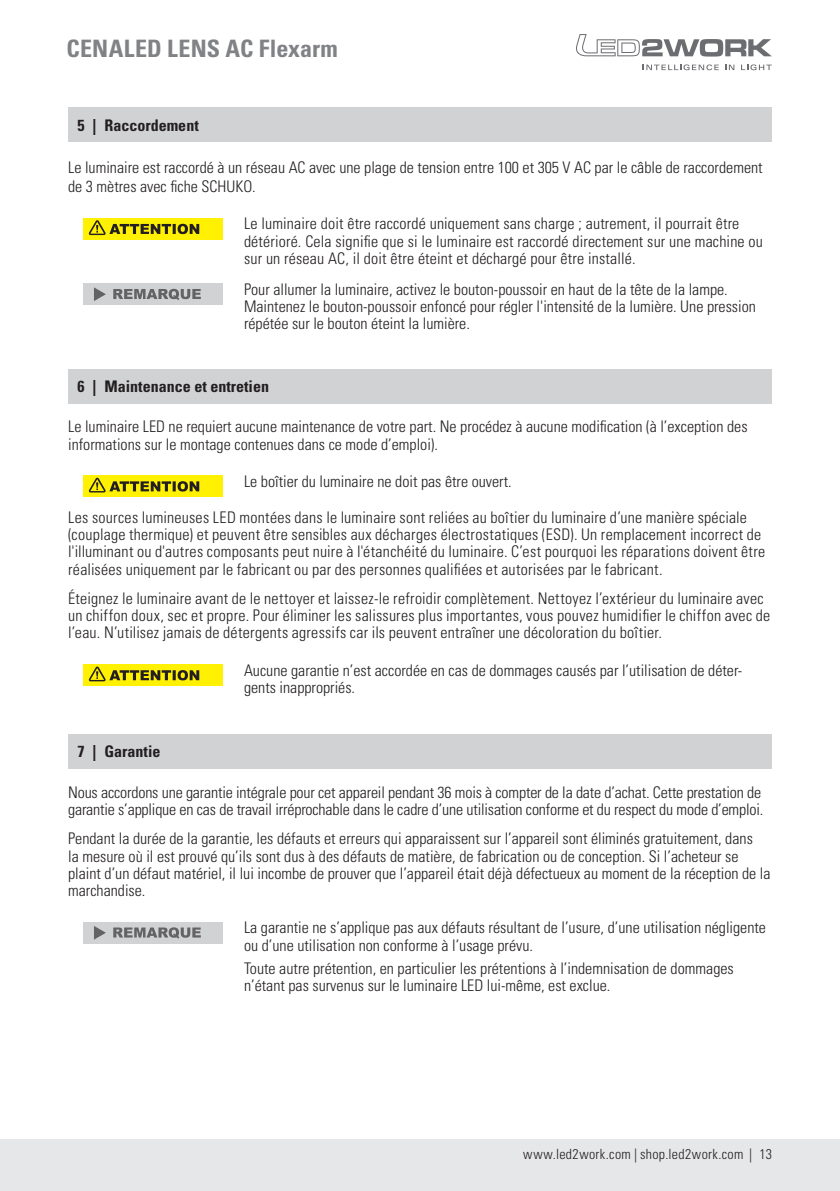
<style>
.page{position:relative;width:840px;height:1191px;background:#fff}
.page>*{position:absolute;margin:0;border:0;box-sizing:border-box;transform-origin:0 0}
.t1{font:700 condensed 24px "Univers LT Std";letter-spacing:.005em;color:#808285}
.t2{font:300 condensed 16px/17.2px "Univers LT Std";color:#231f20}
.t3{font:700 condensed 16px "Univers LT Std";color:#231f20}
.t4{font:300 condensed 14px "Univers LT Std";letter-spacing:.025em;color:#231f20}
</style>
<div class="page">
<div style="left:0;top:1140px;width:839px;height:51px;background:#e6e7e9"></div>
<svg style="left:576px;top:34px;width:195px;height:23px"></svg>
<svg style="left:642px;top:64px;width:76px;height:6px"></svg>
<svg style="left:725px;top:65px;width:9px;height:5px"></svg>
<svg style="left:741px;top:64px;width:30px;height:6px"></svg>
<div style="left:68px;top:108px;width:703px;height:34px;background:#d1d2d4"></div>
<div style="left:84px;top:218px;width:139px;height:21px;background:#fff101"></div>
<svg style="left:89px;top:220px;width:110px;height:15px"></svg>
<div style="left:84px;top:283px;width:139px;height:22px;background:#d1d2d4"></div>
<svg style="left:94px;top:287px;width:12px;height:14px"></svg>
<svg style="left:113px;top:289px;width:88px;height:11px"></svg>
<div style="left:68px;top:369px;width:703px;height:34px;background:#d1d2d4"></div>
<div style="left:84px;top:475px;width:139px;height:21px;background:#fff101"></div>
<svg style="left:89px;top:478px;width:110px;height:14px"></svg>
<div style="left:84px;top:664px;width:139px;height:21px;background:#fff101"></div>
<svg style="left:89px;top:666px;width:110px;height:15px"></svg>
<div style="left:68px;top:734px;width:703px;height:34px;background:#d1d2d4"></div>
<div style="left:84px;top:922px;width:139px;height:21px;background:#d1d2d4"></div>
<svg style="left:94px;top:926px;width:12px;height:13px"></svg>
<svg style="left:113px;top:927px;width:88px;height:11px"></svg>
<h1 class="t1" style="left:32px;top:33px;width:307px">BA CENALED LENS AC Flexarm</h1>
<p class="t3" style="left:77px;top:115px;width:123px">5 | Raccordement</p>
<p class="t2" style="left:68px;top:158px;width:695px;line-height:19.2px">Le luminaire est raccordé à un réseau AC avec une plage de tension entre 100 et 305 V AC par le câble de raccordement de 3 mètres avec fiche SCHUKO.</p>
<p class="t2" style="left:244px;top:215px;width:520px">Le luminaire doit être raccordé uniquement sans charge ; autrement, il pourrait être détérioré. Cela signifie que si le luminaire est raccordé directement sur une machine ou sur un réseau AC, il doit être éteint et déchargé pour être installé.</p>
<p class="t2" style="left:244px;top:281px;width:513px">Pour allumer la luminaire, activez le bouton-poussoir en haut de la tête de la lampe.<br>Maintenez le bouton-poussoir enfoncé pour régler l'intensité de la lumière. Une pression répétée sur le bouton éteint la lumière.</p>
<p class="t3" style="left:77px;top:376px;width:193px">6 | Maintenance et entretien</p>
<p class="t2" style="left:68px;top:418px;width:680px">Le luminaire LED ne requiert aucune maintenance de votre part. Ne procédez à aucune modification (à l’exception des informations sur le montage contenues dans ce mode d’emploi).</p>
<p class="t2" style="left:244px;top:472px;width:269px">Le boîtier du luminaire ne doit pas être ouvert.</p>
<p class="t2" style="left:68px;top:508px;width:698px">Les sources lumineuses LED montées dans le luminaire sont reliées au boîtier du luminaire d’une manière spéciale (couplage thermique) et peuvent être sensibles aux décharges électrostatiques (ESD). Un remplacement incorrect de l'illuminant ou d'autres composants peut nuire à l'étanchéité du luminaire. C’est pourquoi les réparations doivent être réalisées uniquement par le fabricant ou par des personnes qualifiées et autorisées par le fabricant.</p>
<p class="t2" style="left:68px;top:590px;width:703px">Éteignez le luminaire avant de le nettoyer et laissez-le refroidir complètement. Nettoyez l’extérieur du luminaire avec un chiffon doux, sec et propre. Pour éliminer les salissures plus importantes, vous pouvez humidifier le chiffon avec de l’eau. N’utilisez jamais de détergents agressifs car ils peuvent entraîner une décoloration du boîtier.</p>
<p class="t2" style="left:244px;top:661px;width:499px">Aucune garantie n’est accordée en cas de dommages causés par l’utilisation de déter&shy;gents inappropriés.</p>
<p class="t3" style="left:77px;top:742px;width:85px">7 | Garantie</p>
<p class="t2" style="left:68px;top:783px;width:696px">Nous accordons une garantie intégrale pour cet appareil pendant 36 mois à compter de la date d’achat. Cette prestation de garantie s’applique en cas de travail irréprochable dans le cadre d’une utilisation conforme et du respect du mode d’emploi.</p>
<p class="t2" style="left:68px;top:830px;width:703px">Pendant la durée de la garantie, les défauts et erreurs qui apparaissent sur l’appareil sont éliminés gratuitement, dans<br>la mesure où il est prouvé qu’ils sont dus à des défauts de matière, de fabrication ou de conception. Si l’acheteur se plaint d’un défaut matériel, il lui incombe de prouver que l’appareil était déjà défectueux au moment de la réception de la marchandise.</p>
<p class="t2" style="left:244px;top:919px;width:523px">La garantie ne s’applique pas aux défauts résultant de l’usure, d’une utilisation négligente ou d’une utilisation non conforme à l’usage prévu.</p>
<p class="t2" style="left:244px;top:959px;width:491px">Toute autre prétention, en particulier les prétentions à l’indemnisation de dommages n’étant pas survenus sur le luminaire LED lui-même, est exclue.</p>
<p class="t4" style="left:523px;top:1145px;width:250px">www.led2work.com | shop.led2work.com | 13</p>
</div>
